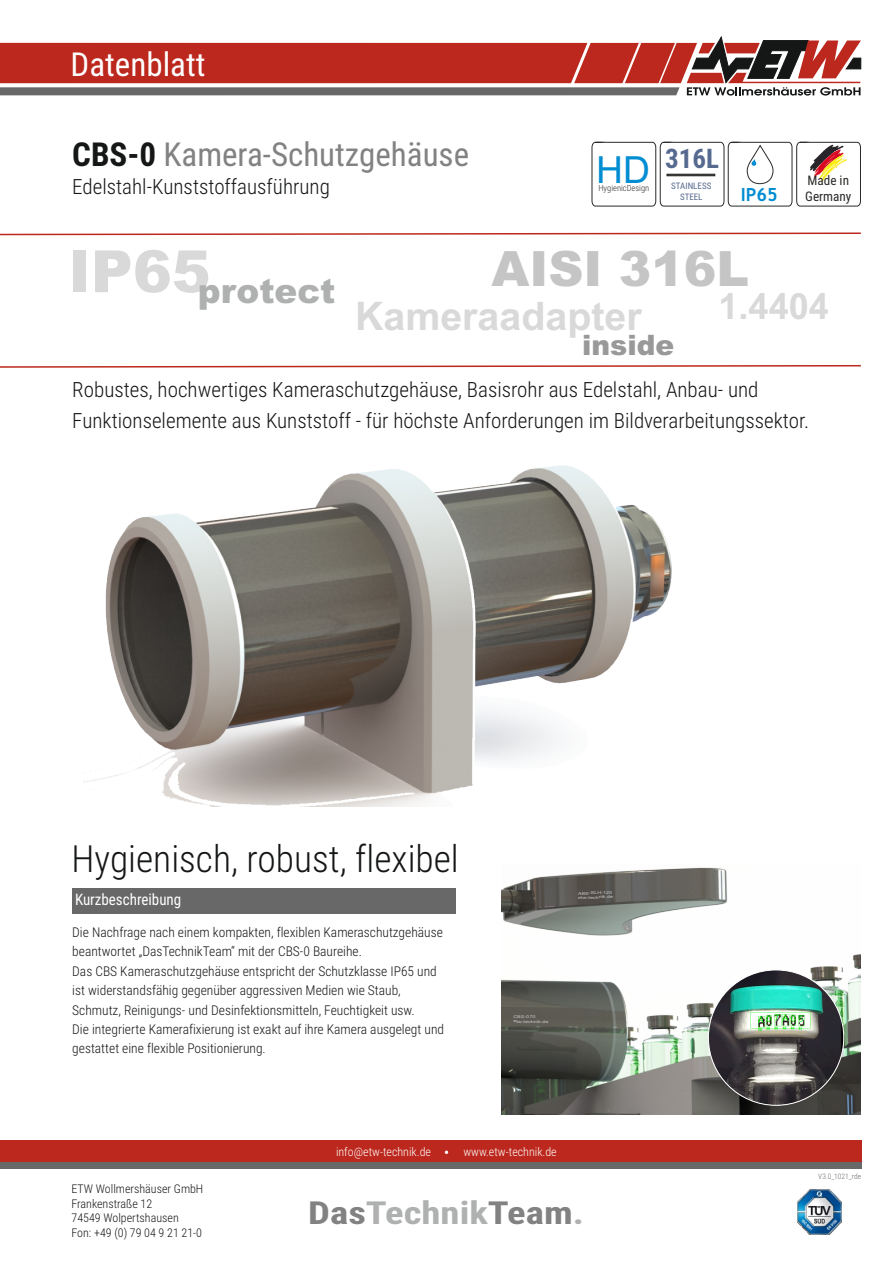
<style>
.page{position:relative;width:893px;height:1263px;background:#fff}
.page>*{position:absolute;margin:0;border:0;box-sizing:border-box;transform-origin:0 0}
.t1{font:900 48.75px "Arial";color:#c5c5c5}
.t2{font:700 39.45px "Arial";color:#d9d9da}
.t3{font:300 37.5px "Roboto Condensed";color:#151616}
.t4{font:37.35px "Arial";color:#008dd2}
.t5{font:700 36.15px "Arial";color:#d9d9da}
.t6{font:900 34.2px "Arial";color:#afb0b0}
.t7{font:33px "Roboto Condensed";color:#818281}
.t8{font:33px "Roboto Condensed";color:#fff}
.t9{font:700 31.8px "Roboto Condensed";color:#afb0b0;scale:1.22 1}
.t10{font:900 28.2px "Arial";color:#999}
.t11{font:700 27px "Roboto Condensed";color:#56698f}
.t12{font:300 21px/30.3px "Roboto Condensed";color:#151616}
.t13{font:700 18.15px "Trebuchet MS";color:#008dd2}
.t14{font:15.9px "Roboto Condensed";color:#fff;scale:.95 1}
.t15{font:300 13.5px/19.5px "Roboto Condensed";color:#151616}
.t16{font:13.2px/15.9px "Roboto Condensed";color:#2b2a29}
.t17{font:300 12px/14.4px "Roboto Condensed";color:#151616}
.t18{font:300 12px "Roboto Condensed";color:#fff}
.t19{font:9px/10.8px "Roboto Condensed";color:#56698f;text-align:center}
.t20{font:300 8.55px "Roboto Condensed";color:#2b2a29}
.t21{font:300 7.5px "Roboto Condensed";color:#686868}
.t22{font:3.9px/4.5px "Arial";color:#c5c5c5;scale:1.37 1}
.s1{font-weight:700;color:#151616}
.s2{color:#818281}
</style>
<div class="page">
<div style="left:0;top:1140px;width:861px;height:21px;background:#bc281d"></div>
<img style="left:797px;top:1190px;width:44px;height:44px">
<div style="left:0;top:1163px;width:861px;height:6px;background:#686868"></div>
<svg style="left:445px;top:1150px;width:3px;height:4px"></svg>
<svg style="left:0;top:36px;width:861px;height:60px"></svg>
<div style="left:72px;top:888px;width:384px;height:25px;background:#686868"></div>
<img style="left:84px;top:465px;width:588px;height:342px">
<img style="left:501px;top:867px;width:360px;height:248px">
<img style="left:708px;top:970px;width:136px;height:135px;border-radius:50%">
<svg style="left:0;top:232px;width:861px;height:4px"></svg>
<svg style="left:0;top:365px;width:861px;height:3px"></svg>
<svg style="left:591px;top:142px;width:270px;height:65px"></svg>
<h3 class="t8" style="left:71px;top:51px;width:136px">Datenblatt</h3>
<h3 class="t7" style="left:72px;top:142px;width:398px"><span class="s1">CBS-0</span> Kamera-Schutzgehäuse</h3>
<h3 class="t12" style="left:72px;top:174px;width:259px">Edelstahl-Kunststoffausführung</h3>
<h3 class="t11" style="left:665px;top:148px;width:55px">316L</h3>
<h3 class="t4" style="left:596px;top:155px;width:55px">HD</h3>
<p class="t20" style="left:598px;top:184px;width:52px">HygienicDesign</p>
<h3 class="t13" style="left:741px;top:187px;width:38px">IP65</h3>
<p class="t19" style="left:671px;top:181px;width:42px">STAINLESS<br>STEEL</p>
<p class="t16" style="left:805px;top:174px;width:48px">Made in<br>Germany</p>
<h3 class="t6" style="left:68px;top:278px;width:269px"><sup>IP65</sup>protect</h3>
<h1 class="t1" style="left:492px;top:251px;width:259px">AISI 316L</h1>
<h2 class="t2" style="left:355px;top:301px;width:288px">Kameraadapter</h2>
<h3 class="t5" style="left:718px;top:293px;width:112px">1.4404</h3>
<h3 class="t10" style="left:582px;top:335px;width:94px">inside</h3>
<h3 class="t12" style="left:72px;top:377px;width:738px">Robustes, hochwertiges Kameraschutzgehäuse, Basisrohr aus Edelstahl, Anbau- und<br>Funktionselemente aus Kunststoff - für höchste Anforderungen im Bildverarbeitungssektor.</h3>
<h3 class="t3" style="left:72px;top:844px;width:389px">Hygienisch, robust, flexibel</h3>
<p class="t14" style="left:75px;top:893px;width:113px">Kurzbeschreibung</p>
<p class="t15" style="left:72px;top:924px;width:373px">Die Nachfrage nach einem kompakten, flexiblen Kameraschutzgehäuse beantwortet „DasTechnikTeam“ mit der CBS-0 Baureihe.<br>Das CBS Kameraschutzgehäuse entspricht der Schutzklasse IP65 und ist widerstandsfähig gegenüber aggressiven Medien wie Staub, Schmutz, Reinigungs- und Desinfektionsmitteln, Feuchtigkeit usw.<br>Die integrierte Kamerafixierung ist exakt auf ihre Kamera ausgelegt und gestattet eine flexible Positionierung.</p>
<p class="t22" style="left:578px;top:891px;width:27px;rotate:-2deg">ABE-SLH-120 etw-technik.de</p>
<p class="t22" style="left:513px;top:1015px;width:27px;rotate:1deg">CBS-070 etw-technik.de</p>
<p class="t18" style="left:336px;top:1147px;width:97px">info@etw-technik.de</p>
<p class="t18" style="left:463px;top:1147px;width:95px">www.etw-technik.de</p>
<p class="t17" style="left:72px;top:1183px;width:133px">ETW Wollmershäuser GmbH<br>Frankenstraße 12<br>74549 Wolpertshausen<br>Fon: +49 (0) 79 04 9 21 21-0</p>
<h3 class="t9" style="left:308px;top:1200px;width:227px"><span class="s2">Das</span>Technik<span class="s2">Team</span>.</h3>
<p class="t21" style="left:818px;top:1173px;width:44px">V3.0_1021_rde</p>
</div>
